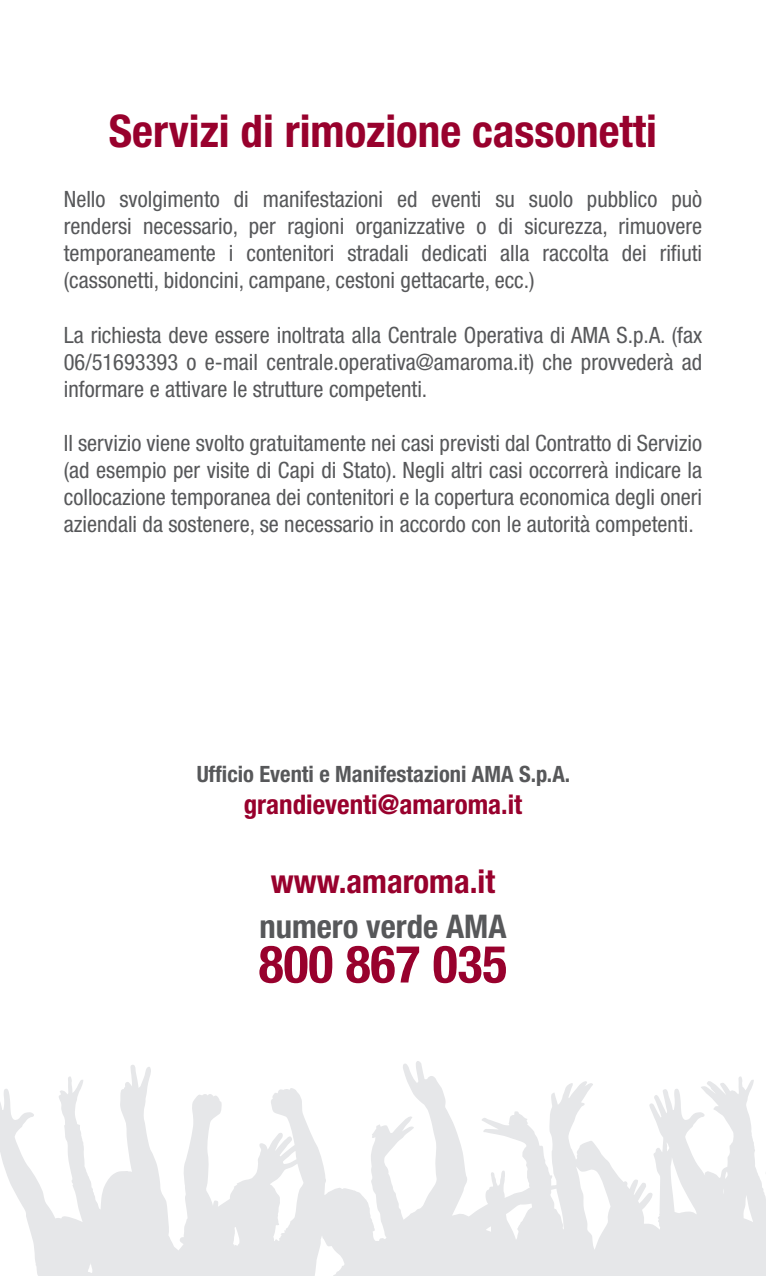
<style>
.page{position:relative;width:766px;height:1276px;background:#fff}
.page>*{position:absolute;margin:0;border:0;box-sizing:border-box;transform-origin:0 0}
.t1{font:700 condensed 51.75px "Helvetica Neue LT Std";color:#98012d}
.t2{font:700 condensed 45px "Helvetica Neue LT Std";color:#98012d}
.t3{font:700 condensed 32.62px "Helvetica Neue LT Std";color:#98012d}
.t4{font:700 condensed 32.62px "Helvetica Neue LT Std";color:#57585a}
.t5{font:700 condensed 27px "Helvetica Neue LT Std";color:#98012d}
.t6{font:condensed 22.5px/27px "Helvetica Neue LT Std";color:#57585a;text-align:justify}
.t7{font:700 condensed 22.5px "Helvetica Neue LT Std";color:#57585a}
</style>
<div class="page">
<svg style="left:0;top:1061px;width:765px;height:215px;fill:#ebeced"></svg>
<h2 class="t2" style="left:109px;top:104px;width:549px">Servizi di rimozione cassonetti</h2>
<p class="t6" style="left:64px;top:186px;width:639px">Nello svolgimento di manifestazioni ed eventi su suolo pubblico può rendersi necessario, per ragioni organizzative o di sicurezza, rimuovere temporaneamente i contenitori stradali dedicati alla raccolta dei rifiuti (cassonetti, bidoncini, campane, cestoni gettacarte, ecc.)</p>
<p class="t6" style="left:64px;top:321px;width:639px">La richiesta deve essere inoltrata alla Centrale Operativa di AMA S.p.A. (fax 06/51693393 o e-mail centrale.operativa@amaroma.it) che provvederà ad informare e attivare le strutture competenti.</p>
<p class="t6" style="left:64px;top:429px;width:639px">Il servizio viene svolto gratuitamente nei casi previsti dal Contratto di Servizio (ad esempio per visite di Capi di Stato). Negli altri casi occorrerà indicare la collocazione temporanea dei contenitori e la copertura economica degli oneri aziendali da sostenere, se necessario in accordo con le autorità competenti.</p>
<p class="t7" style="left:196px;top:760px;width:375px">Ufficio Eventi e Manifestazioni AMA S.p.A.</p>
<p class="t5" style="left:244px;top:788px;width:280px">grandieventi@amaroma.it</p>
<h3 class="t3" style="left:271px;top:861px;width:225px">www.amaroma.it</h3>
<h3 class="t4" style="left:259px;top:906px;width:248px">numero verde AMA</h3>
<h1 class="t1" style="left:258px;top:932px;width:250px">800 867 035</h1>
</div>
